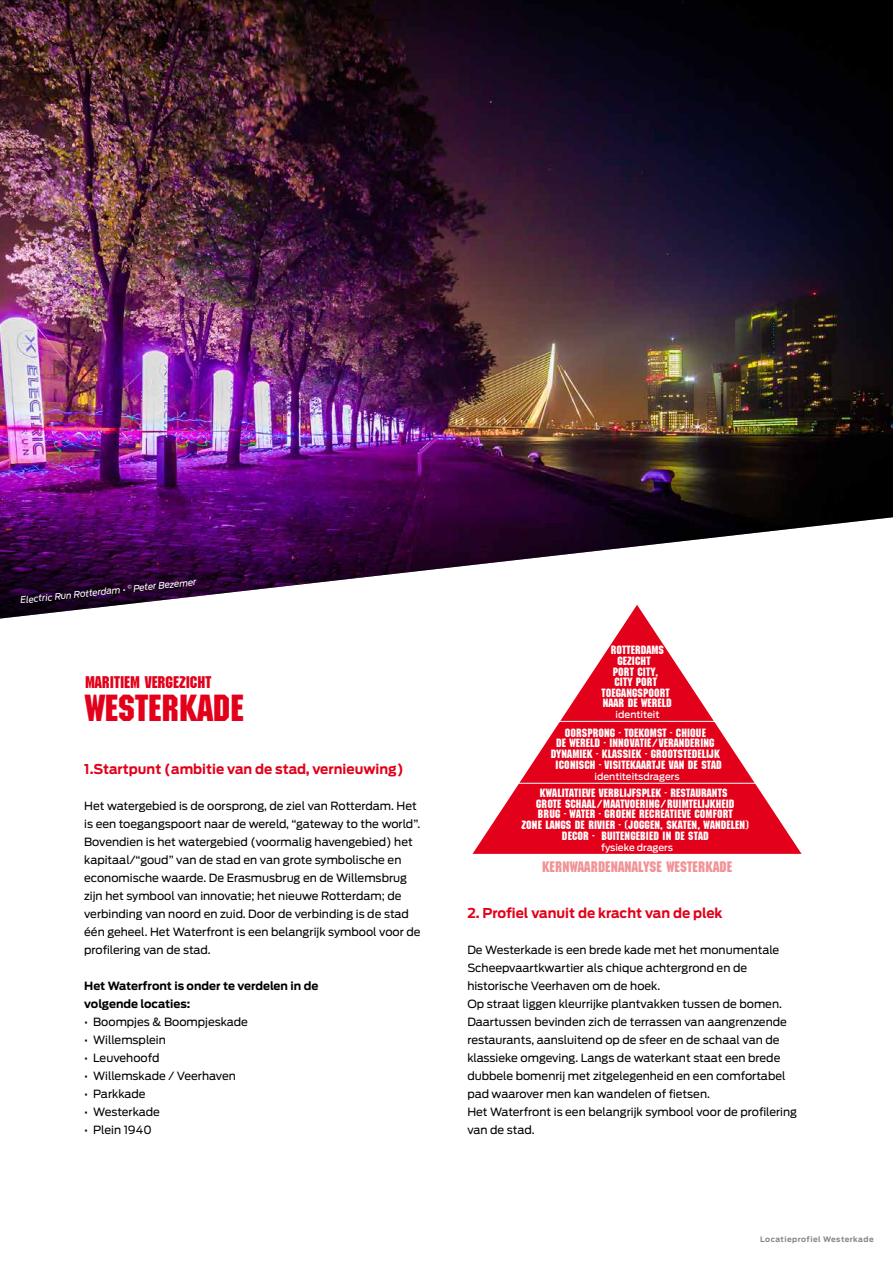
<style>
.page{position:relative;width:893px;height:1263px;background:#fff}
.page>*{position:absolute;margin:0;border:0;box-sizing:border-box;transform-origin:0 0}
.t1{font:36.75px "Machine Std";color:#e2001a}
.t2{font:16.5px "Machine Std";color:#e2001a}
.t3{font:14.85px "Machine Std";letter-spacing:.01em;color:#e4252d}
.t4{font:700 13.5px "Antenna";color:#e2001a}
.t5{font:11.7px/10.6px "Machine Std";letter-spacing:.01em;color:#fff;text-align:center}
.t6{font:11.25px/18px "Antenna";color:#000}
.t7{font:700 11.25px/18px "Antenna";color:#000}
.t8{font:500 9.6px "Antenna";color:#fff}
.t9{font:italic 9px "Antenna";color:#fff}
.t10{font:700 7.5px "Antenna";letter-spacing:.06em;color:#87888a}
</style>
<div class="page">
<svg style="left:472px;top:618px;width:329px;height:236px;fill:#e2001a"></svg>
<hr style="left:557px;top:721px;width:161px;height:1px;background:#fff">
<hr style="left:509px;top:783px;width:256px;height:1px;background:#fff">
<img style="left:0;top:0;width:893px;height:618px">
<p class="t9" style="left:20px;top:595px;width:178px;rotate:-6deg">Electric Run Rotterdam • <sup>©</sup> Peter Bezemer</p>
<h2 class="t2" style="left:85px;top:673px;width:128px">MARITIEM VERGEZICHT</h2>
<h1 class="t1" style="left:85px;top:687px;width:160px">WESTERKADE</h1>
<p class="t4" style="left:84px;top:761px;width:321px">1.Startpunt (ambitie van de stad, vernieuwing)</p>
<p class="t6" style="left:84px;top:797px;width:338px">Het watergebied is de oorsprong, de ziel van Rotterdam. Het is een toegangspoort naar de wereld, “gateway to the world”.<br>Bovendien is het watergebied (voormalig havengebied) het kapitaal/“goud” van de stad en van grote symbolische en economische waarde. De Erasmusbrug en de Willemsbrug zijn het symbool van innovatie; het nieuwe Rotterdam; de verbinding van noord en zuid. Door de verbinding is de stad één geheel. Het Waterfront is een belangrijk symbool voor de profilering van de stad.</p>
<p class="t7" style="left:84px;top:977px;width:236px">Het Waterfront is onder te verdelen in de volgende locaties:</p>
<p class="t6" style="left:84px;top:1013px;width:165px">• Boompjes &amp; Boompjeskade</p>
<p class="t6" style="left:84px;top:1031px;width:83px">• Willemsplein</p>
<p class="t6" style="left:84px;top:1049px;width:77px">• Leuvehoofd</p>
<p class="t6" style="left:84px;top:1067px;width:153px">• Willemskade / Veerhaven</p>
<p class="t6" style="left:84px;top:1085px;width:63px">• Parkkade</p>
<p class="t6" style="left:84px;top:1103px;width:77px">• Westerkade</p>
<p class="t6" style="left:84px;top:1121px;width:69px">• Plein 1940</p>
<p class="t5" style="left:601px;top:645px;width:72px">ROTTERDAMS<br>GEZICHT<br>PORT CITY,<br>CITY PORT<br>TOEGANGSPOORT<br>NAAR DE WERELD</p>
<p class="t5" style="left:551px;top:728px;width:173px">OORSPRONG - TOEKOMST - CHIQUE<br>DE WERELD - INNOVATIE/VERANDERING DYNAMIEK - KLASSIEK - GROOTSTEDELIJK ICONISCH - VISITEKAARTJE VAN DE STAD</p>
<p class="t5" style="left:521px;top:788px;width:229px">KWALITATIEVE VERBLIJFSPLEK - RESTAURANTS<br>GROTE SCHAAL/MAATVOERING/RUIMTELIJKHEID<br>BRUG - WATER - GROENE RECREATIEVE COMFORT<br>ZONE LANGS DE RIVIER - (JOGGEN, SKATEN, WANDELEN)<br>DECOR - BUITENGEBIED IN DE STAD</p>
<p class="t8" style="left:616px;top:709px;width:45px">identiteit</p>
<p class="t8" style="left:594px;top:771px;width:87px">identiteitsdragers</p>
<p class="t8" style="left:601px;top:842px;width:73px">fysieke dragers</p>
<h3 class="t3" style="left:542px;top:858px;width:192px">KERNWAARDENANALYSE WESTERKADE</h3>
<p class="t4" style="left:467px;top:905px;width:257px">2. Profiel vanuit de kracht van de plek</p>
<p class="t6" style="left:467px;top:941px;width:331px">De Westerkade is een brede kade met het monumentale Scheepvaartkwartier als chique achtergrond en de historische Veerhaven om de hoek.<br>Op straat liggen kleurrijke plantvakken tussen de bomen.<br>Daartussen bevinden zich de terrassen van aangrenzende restaurants, aansluitend op de sfeer en de schaal van de klassieke omgeving. Langs de waterkant staat een brede dubbele bomenrij met zitgelegenheid en een comfortabel pad waarover men kan wandelen of fietsen.<br>Het Waterfront is een belangrijk symbool voor de profilering van de stad.</p>
<p class="t10" style="left:760px;top:1235px;width:115px">Locatieprofiel Westerkade</p>
</div>
